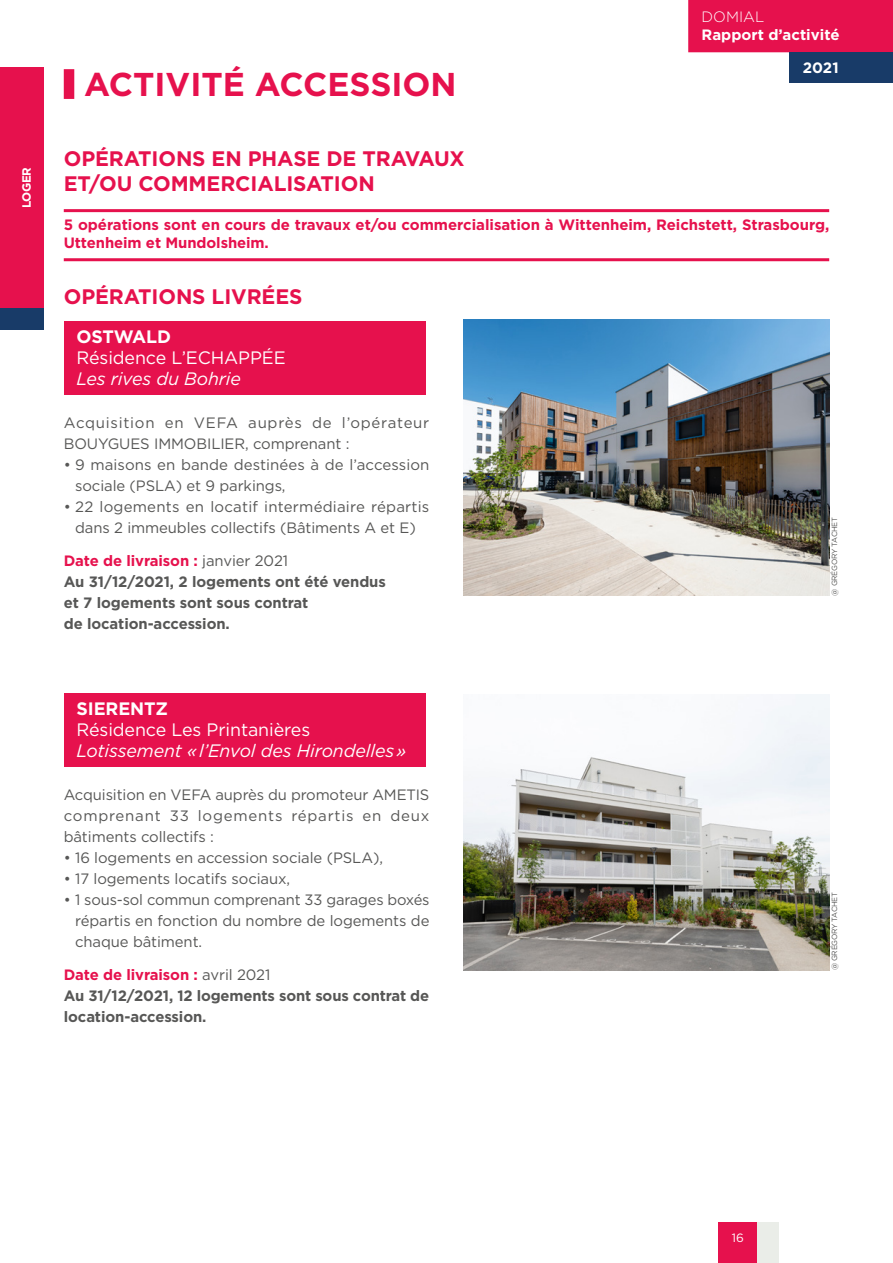
<style>
.page{position:relative;width:893px;height:1263px;background:#fff}
.page>*{position:absolute;margin:0;border:0;box-sizing:border-box;transform-origin:0 0}
.t1{font:700 33px "Gotham";color:#e6114d}
.t2{font:700 21px/25.2px "Gotham";letter-spacing:-.005em;color:#e6114d}
.t3{font:italic 18px "Gotham";letter-spacing:-.005em;color:#fff}
.t4{font:18px "Gotham";letter-spacing:-.005em;color:#fff}
.t5{font:700 18px "Gotham";letter-spacing:-.005em;color:#fff}
.t6{font:15px/21px "Gotham";letter-spacing:-.005em;color:#575756;text-align:justify}
.t7{font:700 15px/21px "Gotham";letter-spacing:-.005em;color:#575756}
.t8{font:700 15px/18px "Gotham";letter-spacing:-.005em;color:#e6114d}
.t9{font:15px/21px "Gotham";letter-spacing:.025em;color:#575756}
.t10{font:700 15px "Gotham";color:#fff}
.t11{font:300 15px "Gotham";color:#fff}
.t12{font:700 12px "Gotham";letter-spacing:-.03em;color:#fff}
.t13{font:12px "Gotham";color:#fff}
.t14{font:7.5px "Gotham";letter-spacing:-.03em;color:#575756}
.s1{color:#e6114d}
.s2{font-weight:400}
</style>
<div class="page">
<img style="left:463px;top:694px;width:366px;height:276px">
<div style="left:64px;top:69px;width:10px;height:30px;background:#e6114d"></div>
<div style="left:64px;top:321px;width:361px;height:74px;background:#e6114d"></div>
<div style="left:64px;top:693px;width:361px;height:74px;background:#e6114d"></div>
<hr style="left:64px;top:209px;width:765px;height:3px;background:#e6114d">
<hr style="left:64px;top:258px;width:765px;height:3px;background:#e6114d">
<img style="left:463px;top:319px;width:366px;height:277px">
<div style="left:0;top:67px;width:44px;height:242px;background:#e6114d"></div>
<div style="left:757px;top:1222px;width:21px;height:41px;background:#eaede8"></div>
<div style="left:719px;top:1222px;width:38px;height:41px;background:#e6114d"></div>
<div style="left:0;top:309px;width:44px;height:21px;background:#183b68"></div>
<div style="left:688px;top:0;width:205px;height:52px;background:#e6114d"></div>
<div style="left:789px;top:52px;width:104px;height:30px;background:#183b68"></div>
<p class="t12" style="left:19px;top:208px;width:43px;rotate:-90deg">LOGER</p>
<h1 class="t1" style="left:84px;top:62px;width:374px">ACTIVITÉ ACCESSION</h1>
<p class="t11" style="left:702px;top:7px;width:64px">DOMIAL</p>
<p class="t10" style="left:702px;top:24px;width:139px">Rapport d’activité</p>
<p class="t10" style="left:803px;top:58px;width:37px">2021</p>
<h2 class="t2" style="left:64px;top:146px;width:402px">OPÉRATIONS EN PHASE DE TRAVAUX<br>ET/OU COMMERCIALISATION</h2>
<p class="t8" style="left:64px;top:216px;width:767px">5 opérations sont en cours de travaux et/ou commercialisation à Wittenheim, Reichstett, Strasbourg,<br>Uttenheim et Mundolsheim.</p>
<h2 class="t2" style="left:64px;top:284px;width:240px">OPÉRATIONS LIVRÉES</h2>
<p class="t5" style="left:77px;top:325px;width:96px">OSTWALD</p>
<p class="t4" style="left:77px;top:347px;width:211px">Résidence L’ECHAPPÉE</p>
<p class="t3" style="left:77px;top:368px;width:166px">Les rives du Bohrie</p>
<p class="t9" style="left:64px;top:412px;width:367px">Acquisition en VEFA auprès de l’opérateur<br>BOUYGUES IMMOBILIER, comprenant :</p>
<p class="t6" style="left:75px;top:454px;width:356px;text-indent:-11px">• 9 maisons en bande destinées à de l’accession sociale (PSLA) et 9 parkings,</p>
<p class="t6" style="left:64px;top:496px;width:367px;text-align:center">• 22 logements en locatif intermédiaire répartis dans 2 immeubles collectifs (Bâtiments A et E)</p>
<p class="t7" style="left:64px;top:550px;width:324px"><span class="s1">Date de livraison :</span> <span class="s2">janvier 2021<br></span>Au 31/12/2021, 2 logements ont été vendus et 7 logements sont sous contrat<br>de location-accession.</p>
<p class="t5" style="left:77px;top:697px;width:93px">SIERENTZ</p>
<p class="t4" style="left:77px;top:718px;width:235px">Résidence Les Printanières</p>
<p class="t3" style="left:77px;top:739px;width:331px">Lotissement « l’Envol des Hirondelles »</p>
<p class="t6" style="left:64px;top:784px;width:367px">Acquisition en VEFA auprès du promoteur AMETIS comprenant 33 logements répartis en deux bâtiments collectifs :</p>
<p class="t6" style="left:64px;top:847px;width:321px">• 16 logements en accession sociale (PSLA),</p>
<p class="t6" style="left:64px;top:868px;width:228px">• 17 logements locatifs sociaux,</p>
<p class="t6" style="left:75px;top:889px;width:356px;text-indent:-11px">• 1 sous-sol commun comprenant 33 garages boxés répartis en fonction du nombre de logements de chaque bâtiment.</p>
<p class="t7" style="left:64px;top:964px;width:367px"><span class="s1">Date de livraison :</span> <span class="s2">avril 2021<br></span>Au 31/12/2021, 12 logements sont sous contrat de location-accession.</p>
<p class="t14" style="left:830px;top:596px;width:80px;rotate:-90deg">@ GRÉGORY TACHET</p>
<p class="t14" style="left:830px;top:970px;width:80px;rotate:-90deg">@ GRÉGORY TACHET</p>
<p class="t13" style="left:732px;top:1230px;width:14px">16</p>
</div>
